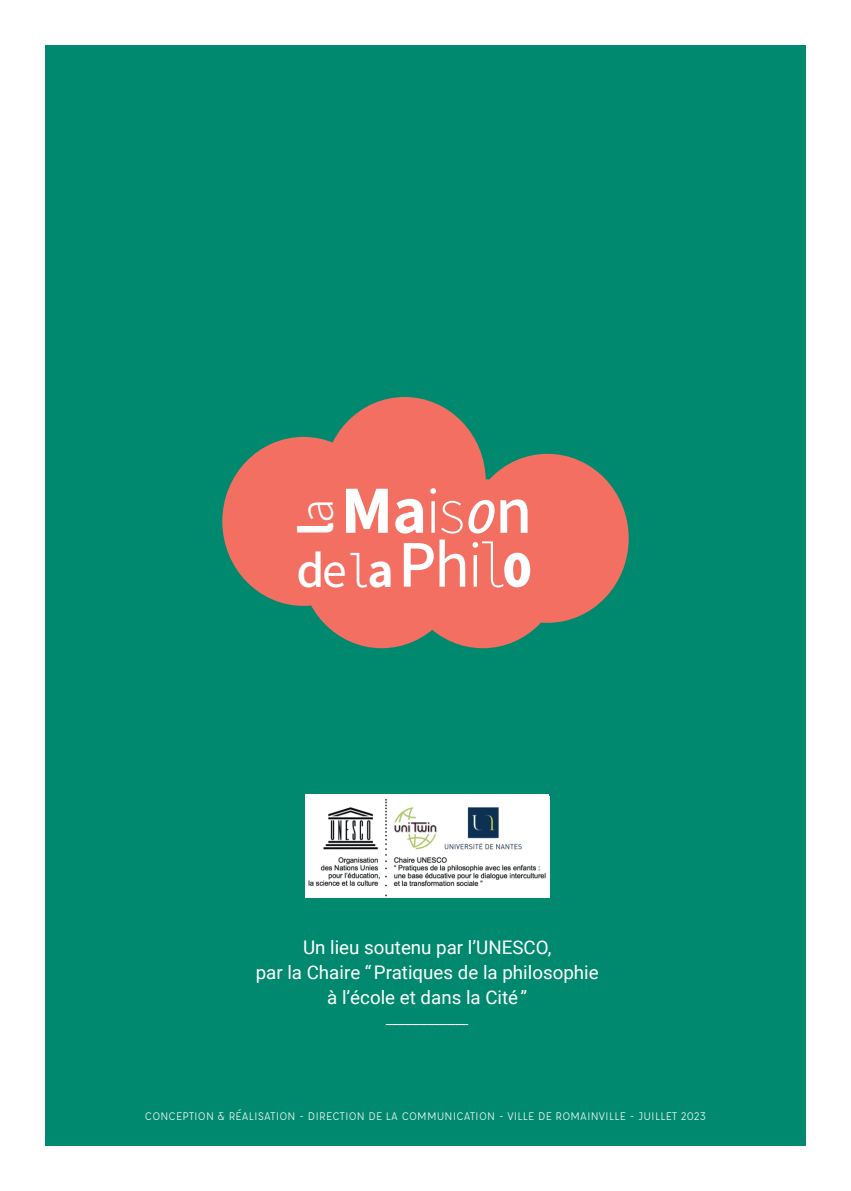
<style>
.page{position:relative;width:851px;height:1191px;background:#fff}
.page>*{position:absolute;margin:0;border:0;box-sizing:border-box;transform-origin:0 0}
.t1{font:900 59.2px "Noto Sans SC";color:#fff}
.t2{font:500 44.6px "Noto Sans SC";color:#fff}
.t3{font:700 44.6px "Noto Sans SC";color:#fff}
.t4{font:18.8px/25px "Roboto";color:#fff;text-align:center}
.t5{font:14.6px "Roboto";color:#fff}
.t6{font:12px "Affogato";letter-spacing:.01em;color:#fff}
.s1{font-weight:700}
.s2{font-weight:300}
.s3{font-weight:100}
.s4{font-weight:400;font-style:italic}
.s5{font-weight:500}
.s6{font-weight:400}
.s7{font-size:59.2px}
.s8{font-weight:400;font-size:59.2px}
.s9{font-weight:300;font-size:59.2px}
.s10{font-weight:100;font-size:59.2px}
.s11{font-weight:700;font-size:59.2px}
</style>
<div class="page">
<div style="left:45px;top:45px;width:760px;height:1100px;background:#00896e"></div>
<div style="left:466px;top:454px;width:162px;height:169px;background:#f26f62;border-radius:50%"></div>
<div style="left:222px;top:437px;width:162px;height:169px;background:#f26f62;border-radius:50%"></div>
<div style="left:323px;top:397px;width:162px;height:169px;background:#f26f62;border-radius:50%"></div>
<div style="left:300px;top:479px;width:163px;height:169px;background:#f26f62;border-radius:50%"></div>
<div style="left:401px;top:479px;width:163px;height:169px;background:#f26f62;border-radius:50%"></div>
<div style="left:305px;top:794px;width:244px;height:103px;background:#fff"></div>
<img style="left:308px;top:799px;width:238px;height:98px">
<h1 class="t1" style="left:341px;top:478px;width:195px">M<span class="s1">a</span><span class="s2">i</span><span class="s3">s</span><span class="s4">o</span><span class="s5">n</span></h1>
<h2 class="t2" style="left:296px;top:545px;width:237px">d<span class="s6">e</span> <span class="s2">l</span><span class="s1">a</span><span class="s7">P</span><span class="s8">h</span><span class="s9">i</span><span class="s10">l</span><span class="s11">o</span></h2>
<h2 class="t3" style="left:291px;top:536px;width:39px;rotate:-90deg">l<span class="s2">a</span></h2>
<p class="t4" style="left:256px;top:934px;width:344px">Un lieu soutenu par l’UNESCO,<br>par la Chaire “ Pratiques de la philosophie à l’école et dans la Cité ”</p>
<p class="t5" style="left:386px;top:1013px;width:84px">--------------------------</p>
<p class="t6" style="left:145px;top:1108px;width:562px">CONCEPTION &amp; RÉALISATION - DIRECTION DE LA COMMUNICATION - VILLE DE ROMAINVILLE - JUILLET 2023</p>
</div>
